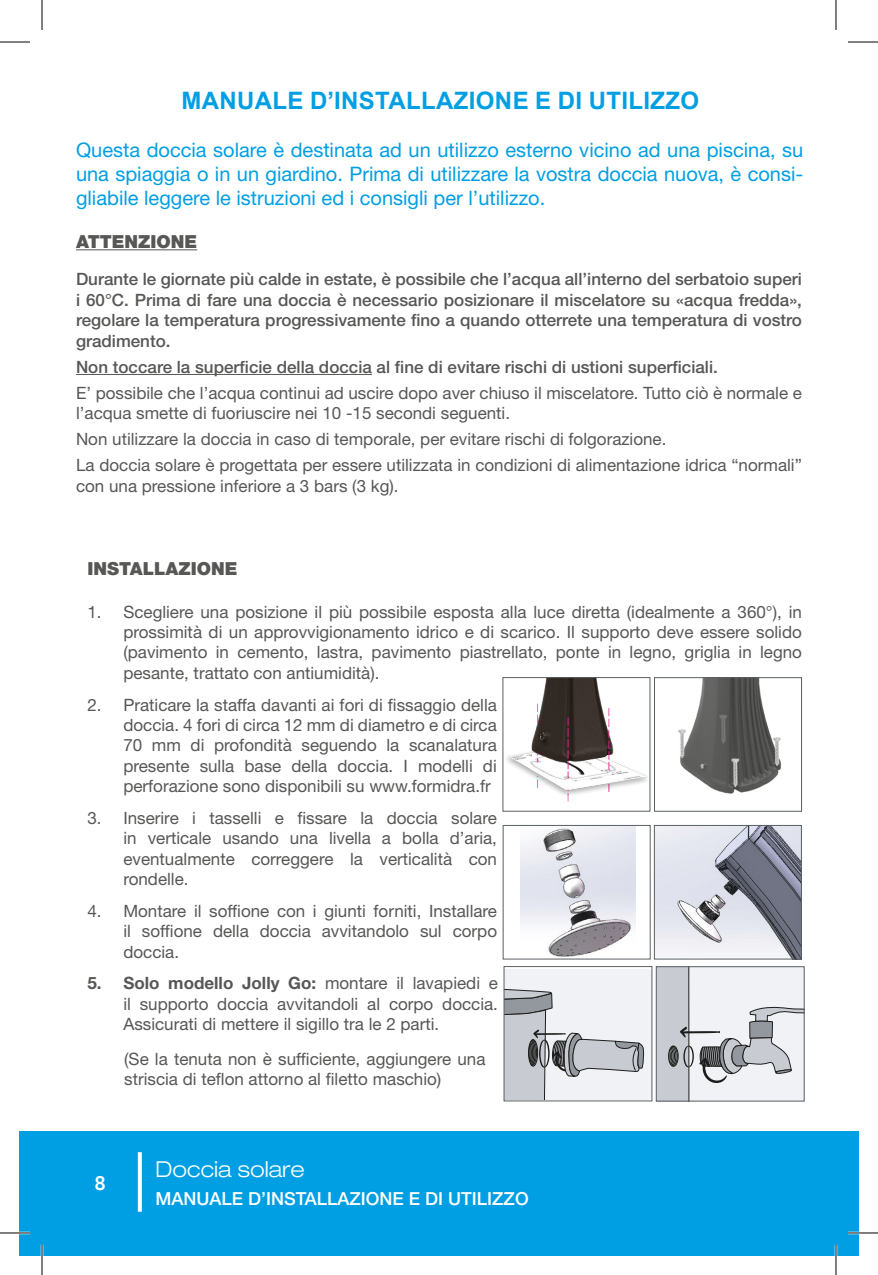
<style>
.page{position:relative;width:878px;height:1275px;background:#fff}
.page>*{position:absolute;margin:0;border:0;box-sizing:border-box;transform-origin:0 0}
.t1{font:700 24px "Arial";letter-spacing:.015em;color:#009fe3}
.t2{font:300 expanded 22px "Helvetica Neue";color:#fff}
.t3{font:20px/24px "Helvetica Neue";color:#009fe3;text-align:justify}
.t4{font:500 20px "Ubuntu";color:#fff}
.t5{font:500 18px "Helvetica Neue";color:#fff}
.t6{font:900 18px "Helvetica Neue";color:#575756}
.t7{font:17px/20.4px "Helvetica Neue";color:#575756;text-align:justify}
.t8{font:500 17px/20.4px "Helvetica Neue";color:#575756;text-align:justify}
.s1{font-weight:700}
</style>
<div class="page">
<div style="left:19px;top:1131px;width:839px;height:124px;background:#009fe3"></div>
<svg style="left:138px;top:1152px;width:4px;height:59px"></svg>
<hr style="left:76px;top:249px;width:121px;height:1px;background:#575756">
<hr style="left:76px;top:374px;width:296px;height:1px;background:#575756">
<img style="left:678px;top:679px;width:103px;height:115px">
<div style="left:654px;top:677px;width:148px;height:134px;border:1px solid #595f62"></div>
<img style="left:656px;top:827px;width:144px;height:130px">
<div style="left:654px;top:825px;width:148px;height:134px;border:1px solid #595f62"></div>
<img style="left:520px;top:827px;width:115px;height:130px">
<div style="left:503px;top:825px;width:147px;height:134px;border:1px solid #595f62"></div>
<img style="left:506px;top:679px;width:141px;height:123px">
<div style="left:502px;top:677px;width:148px;height:134px;border:1px solid #595f62"></div>
<svg style="left:505px;top:966px;width:299px;height:135px"></svg>
<div style="left:503px;top:966px;width:149px;height:135px;border:1px solid #595f62"></div>
<hr style="left:0;top:1231px;width:30px;height:3px;background:#fff">
<hr style="left:848px;top:1231px;width:30px;height:3px;background:#fff">
<hr style="left:41px;top:1245px;width:2px;height:30px;background:#fff">
<hr style="left:834px;top:1245px;width:3px;height:30px;background:#fff">
<hr style="left:0;top:42px;width:30px;height:1px;background:#000">
<hr style="left:848px;top:42px;width:30px;height:1px;background:#000">
<hr style="left:0;top:1232px;width:30px;height:1px;background:#000">
<hr style="left:848px;top:1232px;width:30px;height:1px;background:#000">
<hr style="left:42px;top:0;width:1px;height:30px;background:#000">
<hr style="left:42px;top:1245px;width:1px;height:30px;background:#000">
<hr style="left:835px;top:0;width:1px;height:30px;background:#000">
<hr style="left:835px;top:1245px;width:1px;height:30px;background:#000">
<p class="t1" style="left:181px;top:84px;width:519px">MANUALE D’INSTALLAZIONE E DI UTILIZZO</p>
<p class="t3" style="left:76px;top:137px;width:729px">Questa doccia solare è destinata ad un utilizzo esterno vicino ad una piscina, su una spiaggia o in un giardino. Prima di utilizzare la vostra doccia nuova, è consi&shy;gliabile leggere le istruzioni ed i consigli per l’utilizzo.</p>
<p class="t6" style="left:76px;top:231px;width:123px">ATTENZIONE</p>
<p class="t8" style="left:76px;top:269px;width:727px">Durante le giornate più calde in estate, è possibile che l’acqua all’interno del serbatoio superi i 60°C. Prima di fare una doccia è necessario posizionare il miscelatore su «acqua fredda», regolare la temperatura progressivamente fino a quando otterrete una temperatura di vostro gradimento.</p>
<p class="t8" style="left:76px;top:356px;width:643px">Non toccare la superficie della doccia al fine di evitare rischi di ustioni superficiali.</p>
<p class="t7" style="left:76px;top:382px;width:727px">E’ possibile che l’acqua continui ad uscire dopo aver chiuso il miscelatore. Tutto ciò è normale e l’acqua smette di fuoriuscire nei 10 -15 secondi seguenti.</p>
<p class="t7" style="left:76px;top:429px;width:592px">Non utilizzare la doccia in caso di temporale, per evitare rischi di folgorazione.</p>
<p class="t7" style="left:76px;top:455px;width:727px">La doccia solare è progettata per essere utilizzata in condizioni di alimentazione idrica “normali” con una pressione inferiore a 3 bars (3 kg).</p>
<p class="t6" style="left:87px;top:557px;width:152px">INSTALLAZIONE</p>
<p class="t7" style="left:123px;top:601px;width:680px;text-indent:-36px">1. Scegliere una posizione il più possibile esposta alla luce diretta (idealmente a 360°), in prossimità di un approvvigionamento idrico e di scarico. Il supporto deve essere solido (pavimento in cemento, lastra, pavimento piastrellato, ponte in legno, griglia in legno pesante, trattato con antiumidità).</p>
<p class="t7" style="left:123px;top:694px;width:375px;text-indent:-36px">2. Praticare la staffa davanti ai fori di fissaggio della doccia. 4 fori di circa 12 mm di diametro e di circa 70 mm di profondità seguendo la scanalatura presente sulla base della doccia. I modelli di perforazione sono disponibili su www.formidra.fr</p>
<p class="t7" style="left:123px;top:807px;width:375px;text-indent:-36px">3. Inserire i tasselli e fissare la doccia solare in verticale usando una livella a bolla d’aria, eventualmente correggere la verticalità con rondelle.</p>
<p class="t7" style="left:123px;top:900px;width:375px;text-indent:-36px">4. Montare il soffione con i giunti forniti, Installare il soffione della doccia avvitandolo sul corpo doccia.</p>
<p class="t7" style="left:123px;top:973px;width:376px;text-indent:-36px"><span class="s1">5. Solo modello Jolly Go:</span> montare il lavapiedi e il supporto doccia avvitandoli al corpo doccia.<br>Assicurati di mettere il sigillo tra le 2 parti.</p>
<p class="t7" style="left:124px;top:1048px;width:363px">(Se la tenuta non è sufficiente, aggiungere una striscia di teflon attorno al filetto maschio)</p>
<p class="t4" style="left:94px;top:1170px;width:13px">8</p>
<p class="t2" style="left:155px;top:1155px;width:151px">Doccia solare</p>
<p class="t5" style="left:155px;top:1187px;width:375px">MANUALE D’INSTALLAZIONE E DI UTILIZZO</p>
</div>
